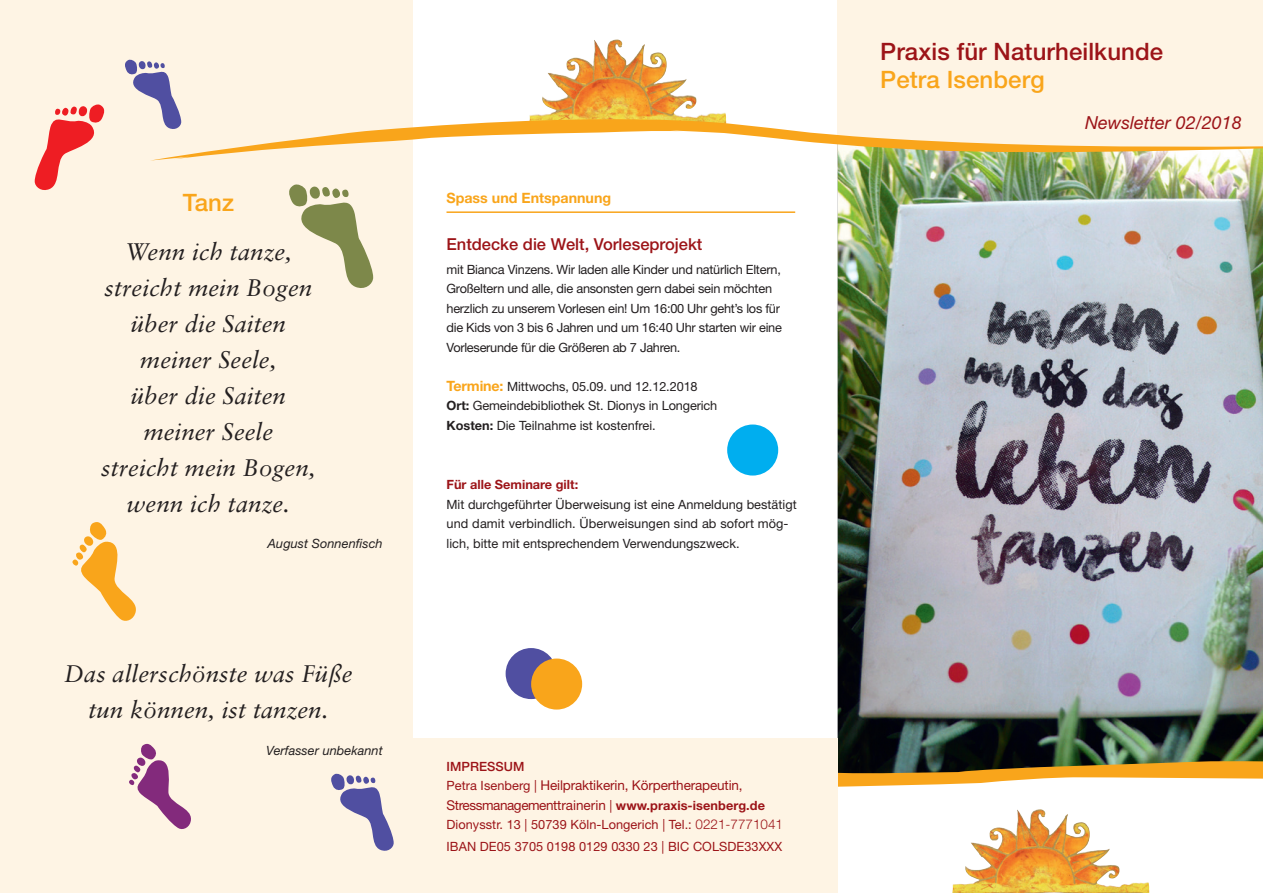
<style>
.page{position:relative;width:1263px;height:893px;background:#fff}
.page>*{position:absolute;margin:0;border:0;box-sizing:border-box;transform-origin:0 0}
.t1{font:italic 24px/36px "Sabon";letter-spacing:.005em;color:#231f20;text-align:center}
.t2{font:500 24px "Helvetica Neue LT Std";letter-spacing:.005em;color:#9c1418}
.t3{font:500 24px "Helvetica Neue LT Std";letter-spacing:.005em;color:#f9a51b}
.t4{font:italic 18px "Helvetica Neue LT Std";color:#9c1418}
.PeIS_txt{font:500 16.5px "Helvetica Neue LT Std";color:#9c1418}
.PeIS_HL2{font:700 14.25px "Helvetica Neue LT Std";color:#f9a51b}
.t5{font:13.5px/19.5px "Helvetica Neue LT Std";letter-spacing:-.01em;color:#9c1418}
.PeIS_txt-2{font:12.75px/19.5px "Helvetica Neue LT Std";letter-spacing:-.01em;color:#231f20}
.t6{font:12.75px/21.6px "Helvetica Neue LT Std";letter-spacing:.005em;color:#9c1418}
.t7{font:italic 12.75px "Helvetica Neue LT Std";letter-spacing:.005em;color:#231f20}
.PeIS_txt-3{font:700 12.75px "Helvetica Neue LT Std";color:#9c1418}
.t8{font:500 12.75px "Helvetica Neue LT Std";letter-spacing:.005em;color:#9c1418}
.s1{font-weight:700;font-size:14.25px;color:#f9a51b}
.s2{font-weight:700}
.s3{font-size:12.75px}
.s4{font-weight:700;font-size:12.75px}
.s5{font-weight:300;font-size:13.5px}
</style>
<div class="page">
<div style="left:838px;top:0;width:425px;height:157px;background:#fef4e4"></div>
<div style="left:0;top:0;width:412px;height:893px;background:#fef4e4"></div>
<img style="left:838px;top:161px;width:425px;height:600px">
<img style="left:952px;top:809px;width:197px;height:84px">
<img style="left:529px;top:40px;width:197px;height:79px">
<svg style="left:838px;top:761px;width:425px;height:26px"></svg>
<svg style="left:151px;top:119px;width:1112px;height:42px"></svg>
<div style="left:412px;top:738px;width:426px;height:155px;background:#fef4e4"></div>
<svg style="left:72px;top:522px;width:64px;height:99px"></svg>
<svg style="left:35px;top:104px;width:70px;height:86px"></svg>
<svg style="left:129px;top:743px;width:62px;height:86px"></svg>
<svg style="left:331px;top:773px;width:63px;height:78px"></svg>
<svg style="left:289px;top:184px;width:84px;height:104px"></svg>
<svg style="left:125px;top:59px;width:56px;height:72px"></svg>
<div style="left:506px;top:648px;width:51px;height:51px;background:#504fa1;border-radius:50%"></div>
<div style="left:531px;top:658px;width:51px;height:52px;background:#f9a51b;border-radius:50%"></div>
<div style="left:727px;top:424px;width:51px;height:52px;background:#00aeef;border-radius:50%"></div>
<hr style="left:446px;top:211px;width:349px;height:2px;background:#f9a51b">
<p class="t3" style="left:183px;top:188px;width:53px">Tanz</p>
<p class="t1" style="left:105px;top:233px;width:209px">Wenn ich tanze, streicht mein Bogen über die Saiten meiner Seele,</p>
<p class="t1" style="left:101px;top:377px;width:216px">über die Saiten meiner Seele<br>streicht mein Bogen, wenn ich tanze.</p>
<p class="t7" style="left:268px;top:536px;width:117px">August Sonnenfisch</p>
<p class="t1" style="left:64px;top:656px;width:290px">Das allerschönste was Füße tun können, ist tanzen.</p>
<p class="t7" style="left:266px;top:742px;width:118px">Verfasser unbekannt</p>
<p class="PeIS_HL2" style="left:446px;top:189px;width:166px">Spass und Entspannung</p>
<p class="PeIS_txt" style="left:446px;top:234px;width:257px">Entdecke die Welt, Vorleseprojekt</p>
<p class="PeIS_txt-2" style="left:446px;top:259px;width:337px">mit Bianca Vinzens. Wir laden alle Kinder und natürlich Eltern, Großeltern und alle, die ansonsten gern dabei sein möchten herzlich zu unserem Vorlesen ein! Um 16:00 Uhr geht’s los für die Kids von 3 bis 6 Jahren und um 16:40 Uhr starten wir eine Vorleserunde für die Größeren ab 7 Jahren.</p>
<p class="PeIS_txt-2" style="left:446px;top:376px;width:253px"><span class="s1">Termine:</span> Mittwochs, 05.09. und 12.12.2018</p>
<p class="PeIS_txt-2" style="left:446px;top:396px;width:272px"><span class="s2">Ort:</span> Gemeindebibliothek St. Dionys in Longerich</p>
<p class="PeIS_txt-2" style="left:446px;top:415px;width:211px"><span class="s2">Kosten:</span> Die Teilnahme ist kostenfrei.</p>
<p class="PeIS_txt-3" style="left:446px;top:477px;width:133px">Für alle Seminare gilt:</p>
<p class="PeIS_txt-2" style="left:446px;top:494px;width:352px">Mit durchgeführter Überweisung ist eine Anmeldung bestätigt und damit verbindlich. Überweisungen sind ab sofort mög&shy;lich, bitte mit entsprechendem Verwendungszweck.</p>
<p class="t8" style="left:446px;top:758px;width:79px">IMPRESSUM</p>
<p class="t5" style="left:446px;top:775px;width:320px"><span class="s3">Petra Isenberg |</span> Heilpraktikerin, Körpertherapeutin,<br>Stressmanagementtrainerin <span class="s3">|</span> <span class="s4">www.praxis-isenberg.de</span></p>
<p class="t6" style="left:446px;top:814px;width:338px">Dionysstr. 13 | 50739 Köln-Longerich | Tel.: <span class="s5">0221-7771041<br></span>IBAN DE05 3705 0198 0129 0330 23 | BIC COLSDE33XXX</p>
<p class="t2" style="left:880px;top:37px;width:284px">Praxis für Naturheilkunde</p>
<p class="t3" style="left:880px;top:66px;width:166px">Petra Isenberg</p>
<p class="t4" style="left:1085px;top:111px;width:158px">Newsletter 02/2018</p>
</div>
